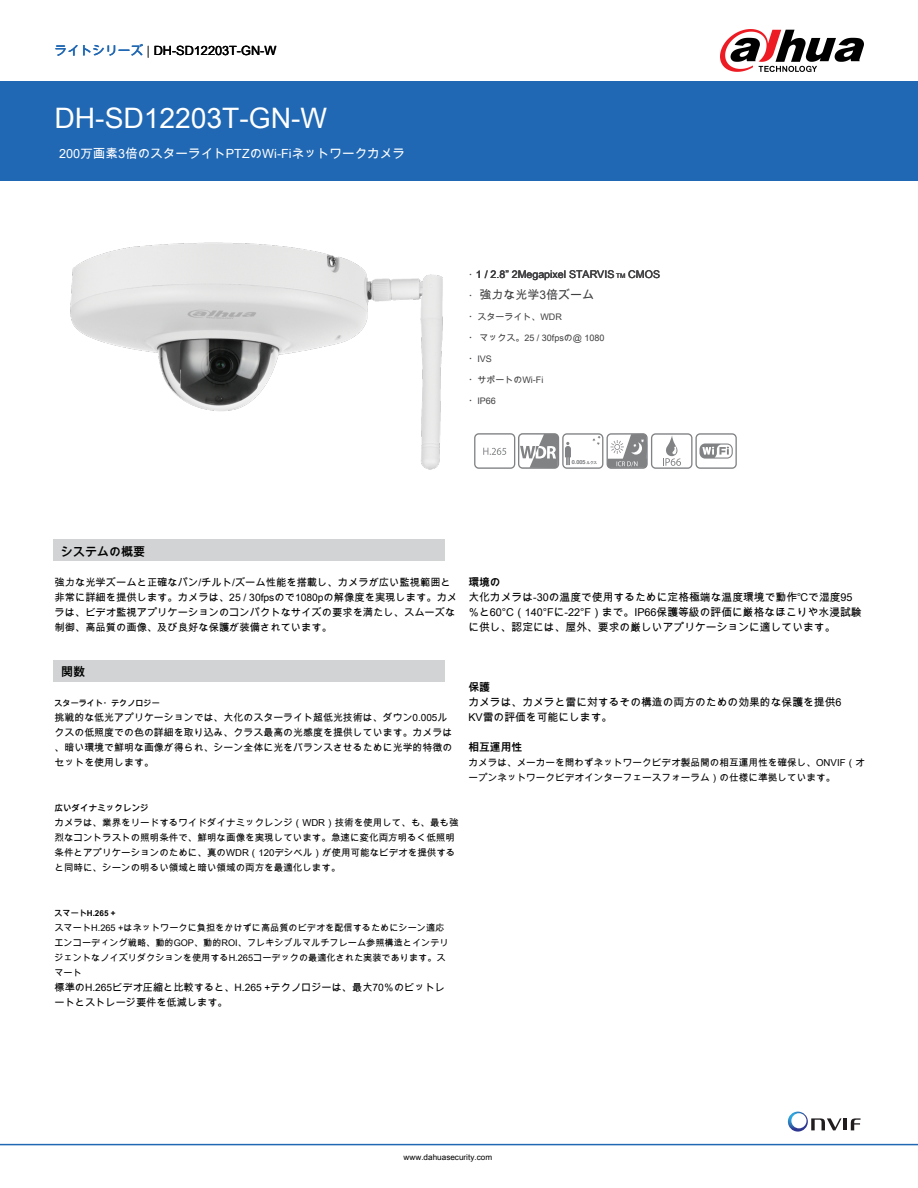
<style>
.page{position:relative;width:918px;height:1188px;background:#fff}
.page>*{position:absolute;margin:0;border:0;box-sizing:border-box;transform-origin:0 0}
.t1{font:28.2px "Arial Unicode MS";color:#fff}
.t2{font:12.75px "Arial Unicode MS";color:#000}
.t3{font:12.6px "Arial Unicode MS";color:#fff}
.t4{font:12px "Arial Unicode MS";color:#403f41}
.t5{font:700 12px "Arial Unicode MS";color:#000}
.t6{font:10.8px/15px "Arial Unicode MS";color:#000}
.t7{font:700 10.8px "Arial Unicode MS";color:#000}
.t8{font:10.65px "Arial Unicode MS";color:#403f41}
.t9{font:10.35px/15px "Arial Unicode MS";color:#000}
.t10{font:10.2px/15px "Arial Unicode MS";color:#000}
.t11{font:9.9px/15px "Arial Unicode MS";color:#000}
.t12{font:9.6px/15px "Arial Unicode MS";color:#000}
.t13{font:9.15px/15px "Arial Unicode MS";color:#000}
.t14{font:9px "Arial Unicode MS";color:#403f41}
.t15{font:700 8.55px "Arial Unicode MS";color:#000}
.t16{font:700 8.1px "Arial Unicode MS";color:#000}
.t17{font:8.1px "Arial Unicode MS";color:#000}
.t18{font:5.4px "Arial Unicode MS";color:#808284}
.s1{color:#2068b3}
.s2{color:#626466}
.s3{font-size:9px}
.s4{font-size:6.3px}
.s5{font-size:3.6px}
</style>
<div class="page">
<div style="left:0;top:81px;width:918px;height:100px;background:#2068b3"></div>
<hr style="left:0;top:1144px;width:918px;height:1px;background:#2068b3">
<svg style="left:720px;top:29px;width:144px;height:43px"></svg>
<hr style="left:843px;top:1118px;width:4px;height:12px;background:#211d1e">
<svg style="left:851px;top:1118px;width:10px;height:12px"></svg>
<svg style="left:788px;top:1112px;width:54px;height:20px"></svg>
<div style="left:54px;top:540px;width:391px;height:21px;background:#d1d3d4"></div>
<div style="left:54px;top:660px;width:391px;height:22px;background:#d1d3d4"></div>
<svg style="left:474px;top:433px;width:263px;height:36px"></svg>
<img style="left:70px;top:242px;width:373px;height:228px">
<h2 class="t2" style="left:55px;top:42px;width:223px"><span class="s1">ライトシリーズ</span> <span class="s2">|</span> DH-SD12203T-GN-W</h2>
<h1 class="t1" style="left:55px;top:98px;width:274px">DH-SD12203T-GN-W</h1>
<h3 class="t3" style="left:59px;top:145px;width:347px">200万画素3倍のスターライトPTZのWi-Fiネットワークカメラ</h3>
<p class="t8" style="left:468px;top:267px;width:193px"><span class="s3">・</span>1 / 2.8” 2Megapixel STARVIS <span class="s4">TM</span> CMOS</p>
<p class="t4" style="left:468px;top:286px;width:127px"><span class="s3">・</span>強力な光学3倍ズーム</p>
<p class="t14" style="left:468px;top:310px;width:95px">・スターライト、WDR</p>
<p class="t14" style="left:468px;top:331px;width:138px">・マックス。25 / 30fpsの@ 1080</p>
<p class="t14" style="left:468px;top:352px;width:25px">・IVS</p>
<p class="t14" style="left:468px;top:373px;width:76px">・サポートのWi-Fi</p>
<p class="t14" style="left:468px;top:394px;width:29px">・IP66</p>
<p class="t18" style="left:572px;top:459px;width:27px">0.005 <span class="s5">ルクス</span></p>
<p class="t5" style="left:61px;top:543px;width:85px">システムの概要</p>
<p class="t9" style="left:54px;top:574px;width:404px">強力な光学ズームと正確なパン/チルト/ズーム性能を搭載し、カメラが広い監視範囲と非常に詳細を提供します。カメラは、25 / 30fpsので1080pの解像度を実現します。カメラは、ビデオ監視アプリケーションのコンパクトなサイズの要求を満たし、スムーズな制御、高品質の画像、及び良好な保護が装備されています。</p>
<p class="t5" style="left:61px;top:663px;width:25px">関数</p>
<p class="t16" style="left:54px;top:697px;width:107px">スターライト・テクノロジー</p>
<p class="t11" style="left:54px;top:709px;width:399px">挑戦的な低光アプリケーションでは、大化のスターライト超低光技術は、ダウン0.005ルクスの低照度での色の詳細を取り込み、クラス最高の光感度を提供しています。カメラは、暗い環境で鮮明な画像が得られ、シーン全体に光をバランスさせるために光学的特徴のセットを使用します。</p>
<p class="t15" style="left:54px;top:802px;width:96px">広いダイナミックレンジ</p>
<p class="t12" style="left:54px;top:814px;width:406px">カメラは、業界をリードするワイドダイナミックレンジ（WDR）技術を使用して、も、最も強烈なコントラストの照明条件で、鮮明な画像を実現しています。急速に変化両方明るく低照明条件とアプリケーションのために、真のWDR（120デシベル）が使用可能なビデオを提供すると同時に、シーンの明るい領域と暗い領域の両方を最適化します。</p>
<p class="t16" style="left:54px;top:907px;width:62px">スマートH.265 +</p>
<p class="t13" style="left:54px;top:919px;width:396px">スマートH.265 +はネットワークに負担をかけずに高品質のビデオを配信するためにシーン適応エンコーディング戦略、動的GOP、動的ROI、フレキシブルマルチフレーム参照構造とインテリジェントなノイズリダクションを使用するH.265コーデックの最適化された実装であります。スマート</p>
<p class="t10" style="left:54px;top:979px;width:392px">標準のH.265ビデオ圧縮と比較すると、H.265 +テクノロジーは、最大70％のビットレートとストレージ要件を低減します。</p>
<p class="t7" style="left:468px;top:574px;width:34px">環境の</p>
<p class="t6" style="left:468px;top:589px;width:395px">大化カメラは-30の温度で使用するために定格極端な温度環境で動作℃で湿度95％と60°C（140°Fに-22°F）まで。IP66保護等級の評価に厳格なほこりや水浸試験に供し、認定には、屋外、要求の厳しいアプリケーションに適しています。</p>
<p class="t7" style="left:468px;top:679px;width:23px">保護</p>
<p class="t6" style="left:468px;top:694px;width:375px">カメラは、カメラと雷に対するその構造の両方のための効果的な保護を提供6<br>KV雷の評価を可能にします。</p>
<p class="t7" style="left:468px;top:739px;width:55px">相互運用性</p>
<p class="t12" style="left:468px;top:754px;width:398px">カメラは、メーカーを問わずネットワークビデオ製品間の相互運用性を確保し、ONVIF（オープンネットワークビデオインターフェースフォーラム）の仕様に準拠しています。</p>
<p class="t17" style="left:404px;top:1152px;width:90px">www.dahuasecurity.com</p>
</div>
